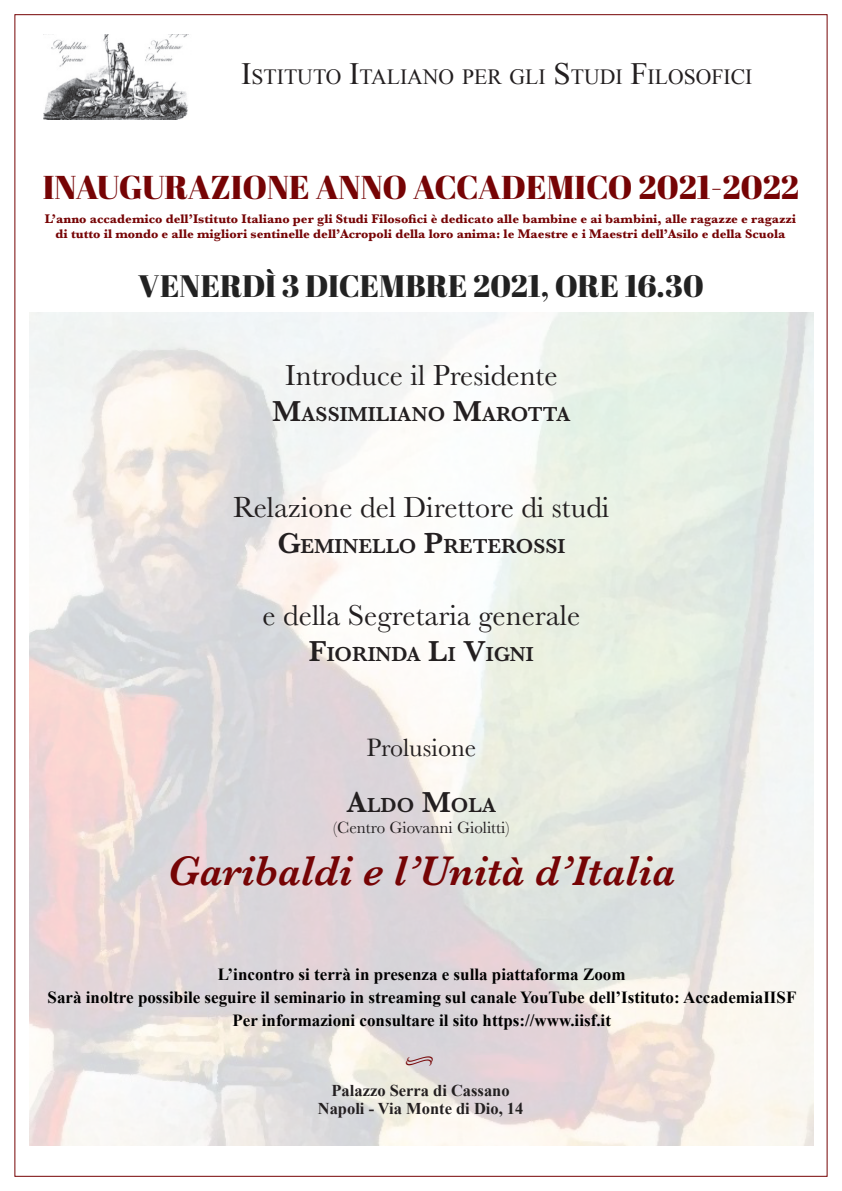
<style>
.page{position:relative;width:842px;height:1191px;background:#fff}
.page>*{position:absolute;margin:0;border:0;box-sizing:border-box;transform-origin:0 0}
.t1{font:italic 600 43px "Baskerville";color:#760405}
.t2{font:33px "Abril Fatface";color:#760405}
.INFO_EVENTO{font:31px "Abril Fatface";color:#222}
.t3{font:30px "Baskerville";color:#231f20}
.t4{font:26px "Baskerville";color:#231f20}
.t5{font:21.7px "Times New Roman";color:#231f20}
.t6{font:600 21px "Baskerville";color:#231f20}
.t7{font:18.4px "Minion Pro";color:#760405}
.t8{font:700 17px/23px "Times New Roman";color:#000;text-align:center}
.t9{font:17px "Baskerville";color:#231f20}
.t10{font:700 16.5px "Times New Roman";color:#231f20}
.t11{font:700 13px/15.6px "Baskerville";color:#760405;text-align:center}
.s1{font-size:31px}
.s2{font-size:30px}
</style>
<div class="page">
<img style="left:44px;top:34px;width:145px;height:86px">
<p class="t5" style="left:241px;top:62px;width:512px"><span class="s1">I</span>STITUTO <span class="s1">I</span>TALIANO PER GLI <span class="s1">S</span> TUDI <span class="s1">F</span>ILOSOFICI</p>
<p class="t2" style="left:43px;top:164px;width:758px">INAUGURAZIONE ANNO ACCADEMICO 2021-2022</p>
<p class="t11" style="left:45px;top:211px;width:753px">L’anno accademico dell’Istituto Italiano per gli Studi Filosofici è dedicato alle bambine e ai bambini, alle ragazze e ragazzi di tutto il mondo e alle migliori sentinelle dell’Acropoli della loro anima: le Maestre e i Maestri dell’Asilo e della Scuola</p>
<p class="INFO_EVENTO" style="left:138px;top:265px;width:567px">VENERDÌ 3 DICEMBRE 2021, ORE 16.30</p>
<p class="t3" style="left:285px;top:356px;width:274px">Introduce il Presidente</p>
<p class="t6" style="left:272px;top:399px;width:300px"><span class="s2">M</span>ASSIMILIANO <span class="s2">M</span>AROTTA</p>
<p class="t3" style="left:233px;top:488px;width:378px">Relazione del Direttore di studi</p>
<p class="t6" style="left:277px;top:531px;width:289px"><span class="s2">G</span>EMINELLO <span class="s2">P</span>RETEROSSI</p>
<p class="t3" style="left:263px;top:596px;width:319px">e della Segretaria generale</p>
<p class="t6" style="left:309px;top:639px;width:226px"><span class="s2">F</span>IORINDA <span class="s2">L</span>I <span class="s2">V</span>IGNI</p>
<p class="t4" style="left:366px;top:731px;width:111px">Prolusione</p>
<p class="t6" style="left:346px;top:790px;width:151px"><span class="s2">A</span>LDO <span class="s2">M</span>OLA</p>
<p class="t9" style="left:333px;top:817px;width:178px">(Centro Giovanni Giolitti)</p>
<p class="t1" style="left:168px;top:841px;width:509px">Garibaldi e l’Unità d’Italia</p>
<p class="t8" style="left:48px;top:962px;width:750px">L’incontro si terrà in presenza e sulla piattaforma Zoom<br>Sarà inoltre possibile seguire il seminario in streaming sul canale YouTube dell’Istituto: AccademiaIISF<br>Per informazioni consultare il sito https://www.iisf.it</p>
<p class="t7" style="left:405px;top:1046px;width:31px">•</p>
<p class="t10" style="left:332px;top:1078px;width:180px">Palazzo Serra di Cassano</p>
<p class="t10" style="left:318px;top:1097px;width:207px">Napoli - Via Monte di Dio, 14</p>
</div>
